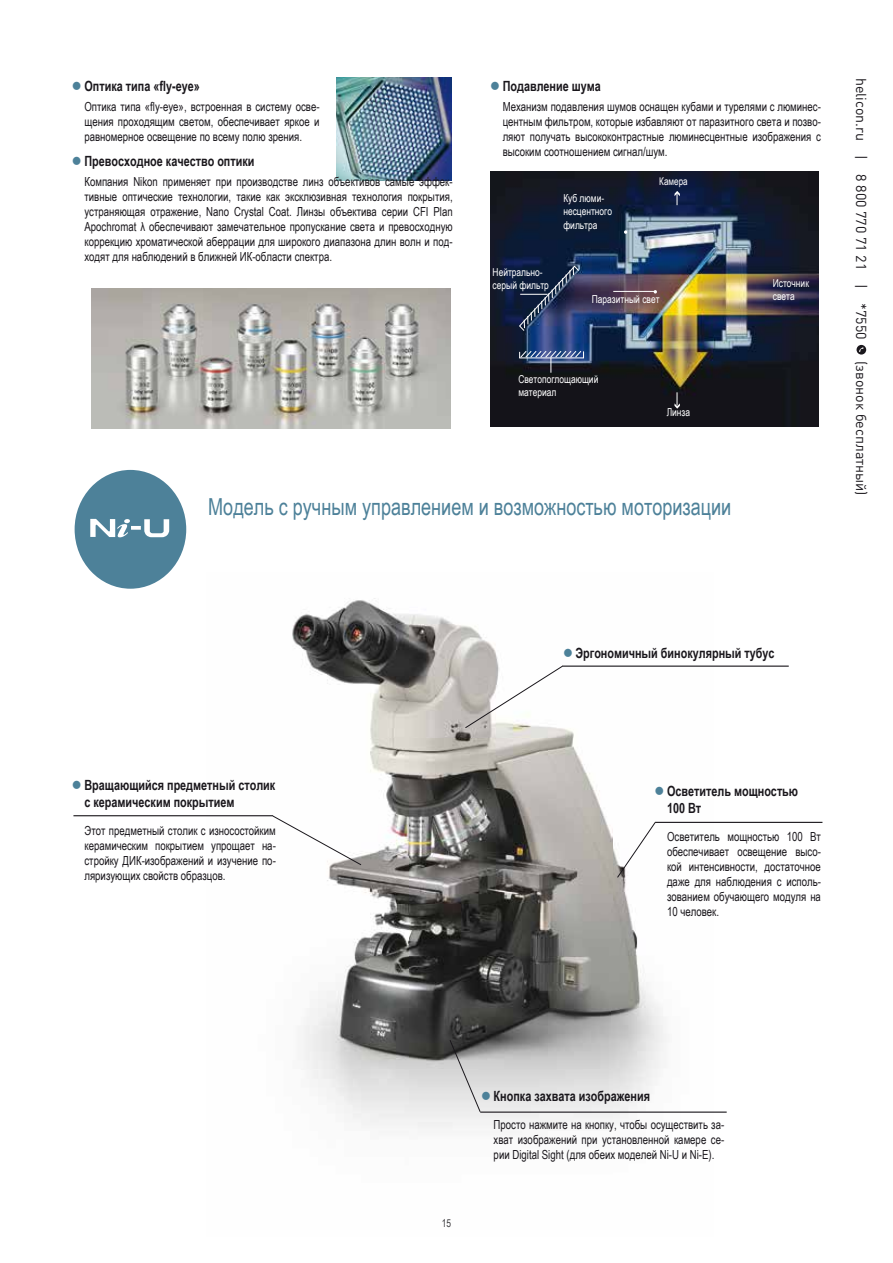
<style>
.page{position:relative;width:893px;height:1263px;background:#fff}
.page>*{position:absolute;margin:0;border:0;box-sizing:border-box;transform-origin:0 0}
.t1{font:23.4px "Arial Narrow";color:#4d8199;scale:.94 1}
.t2{font:14.25px "DIN Pro";color:#1a171c}
.t3{font:700 14.1px/16.8px "Arial Narrow";color:#1a171c;scale:.94 1}
.t4{font:12.45px/15px "Arial Narrow";color:#1a171c;text-align:justify;scale:.94 1}
.t5{font:10.95px/13px "Arial Narrow";color:#fff;scale:.94 1}
.t6{font:10.95px "Arial Narrow";color:#3e3d40;scale:.94 1}
.t7{font:10.65px "Arial Narrow";color:#fff;scale:.94 1}
.s1{color:#4d8199}
</style>
<div class="page">
<img style="left:490px;top:172px;width:328px;height:255px">
<img style="left:206px;top:598px;width:507px;height:531px">
<svg style="left:75px;top:470px;width:111px;height:119px"></svg>
<svg style="left:131px;top:526px;width:10px;height:4px"></svg>
<hr style="left:73px;top:815px;width:200px;height:1px;background:#1a171c">
<svg style="left:272px;top:815px;width:90px;height:50px"></svg>
<hr style="left:655px;top:822px;width:167px;height:1px;background:#1a171c">
<hr style="left:562px;top:665px;width:227px;height:2px;background:#1a171c">
<hr style="left:480px;top:1111px;width:247px;height:2px;background:#1a171c">
<svg style="left:617px;top:822px;width:39px;height:56px"></svg>
<svg style="left:465px;top:666px;width:98px;height:62px"></svg>
<svg style="left:449px;top:1039px;width:32px;height:73px;background:#b4b4b4"></svg>
<svg style="left:674px;top:392px;width:6px;height:17px"></svg>
<svg style="left:674px;top:191px;width:6px;height:14px"></svg>
<svg style="left:624px;top:230px;width:3px;height:4px"></svg>
<hr style="left:613px;top:291px;width:42px;height:1px;background:#fff">
<svg style="left:519px;top:350px;width:65px;height:23px"></svg>
<svg style="left:518px;top:265px;width:62px;height:67px;background:#29385c"></svg>
<img style="left:91px;top:288px;width:360px;height:140px">
<img style="left:336px;top:78px;width:115px;height:103px">
<svg style="left:856px;top:345px;width:10px;height:10px"></svg>
<p class="t3" style="left:72px;top:77px;width:137px"><span class="s1">●</span> Оптика типа «fly-eye»</p>
<p class="t4" style="left:84px;top:98px;width:252px">Оптика типа «fly-eye», встроенная в систему осве&shy;щения проходящим светом, обеспечивает яркое и равномерное освещение по всему полю зрения.</p>
<p class="t3" style="left:72px;top:152px;width:196px"><span class="s1">●</span> Превосходное качество оптики</p>
<p class="t4" style="left:84px;top:173px;width:393px">Компания Nikon применяет при производстве линз объективов самые эффек&shy;тивные оптические технологии, такие как эксклюзивная технология покрытия, устраняющая отражение, Nano Crystal Coat. Линзы объектива серии CFI Plan Apochromat λ обеспечивают замечательное пропускание света и превосходную коррекцию хроматической аберрации для широкого диапазона длин волн и под&shy;ходят для наблюдений в ближней ИК-области спектра.</p>
<p class="t3" style="left:490px;top:77px;width:119px"><span class="s1">●</span> Подавление шума</p>
<p class="t4" style="left:503px;top:98px;width:340px">Механизм подавления шумов оснащен кубами и турелями с люминес&shy;центным фильтром, которые избавляют от паразитного света и позво&shy;ляют получать высококонтрастные люминесцентные изображения с высоким соотношением сигнал/шум.</p>
<p class="t5" style="left:563px;top:192px;width:53px">Куб люми&shy;несцентного фильтра</p>
<p class="t7" style="left:659px;top:174px;width:32px">Камера</p>
<p class="t5" style="left:493px;top:265px;width:61px">Нейтрально&shy;серый фильтр</p>
<p class="t5" style="left:592px;top:292px;width:74px">Паразитный свет</p>
<p class="t5" style="left:518px;top:372px;width:87px">Светопоглощающий материал</p>
<p class="t5" style="left:667px;top:406px;width:26px">Линза</p>
<p class="t5" style="left:773px;top:276px;width:40px">Источник света</p>
<h1 class="t1" style="left:208px;top:489px;width:558px">Модель с ручным управлением и возможностью моторизации</h1>
<p class="t2" style="left:871px;top:78px;width:264px;rotate:90deg">helicon.ru | 8 800 770 71 21 | *7550</p>
<p class="t2" style="left:871px;top:361px;width:136px;rotate:90deg">(звонок бесплатный)</p>
<p class="t3" style="left:84px;top:776px;width:204px;text-indent:-12px"><span class="s1">●</span> Вращающийся предметный столик с керамическим покрытием</p>
<p class="t4" style="left:84px;top:823px;width:205px">Этот предметный столик с износостойким керамическим покрытием упрощает на&shy;стройку ДИК-изображений и изучение по&shy;ляризующих свойств образцов.</p>
<p class="t3" style="left:563px;top:643px;width:227px"><span class="s1">●</span> Эргономичный бинокулярный тубус</p>
<p class="t3" style="left:667px;top:782px;width:141px;text-indent:-12px"><span class="s1">●</span> Осветитель мощностью<br>100 Вт</p>
<p class="t4" style="left:667px;top:828px;width:165px">Осветитель мощностью 100 Вт обеспечивает освещение высо&shy;кой интенсивности, достаточное даже для наблюдения с исполь&shy;зованием обучающего модуля на 10 человек.</p>
<p class="t6" style="left:442px;top:1215px;width:11px">15</p>
<p class="t3" style="left:481px;top:1087px;width:181px"><span class="s1">●</span> Кнопка захвата изображения</p>
<p class="t4" style="left:494px;top:1117px;width:247px">Просто нажмите на кнопку, чтобы осуществить за&shy;хват изображений при установленной камере се&shy;рии Digital Sight (для обеих моделей Ni-U и Ni-E).</p>
</div>
